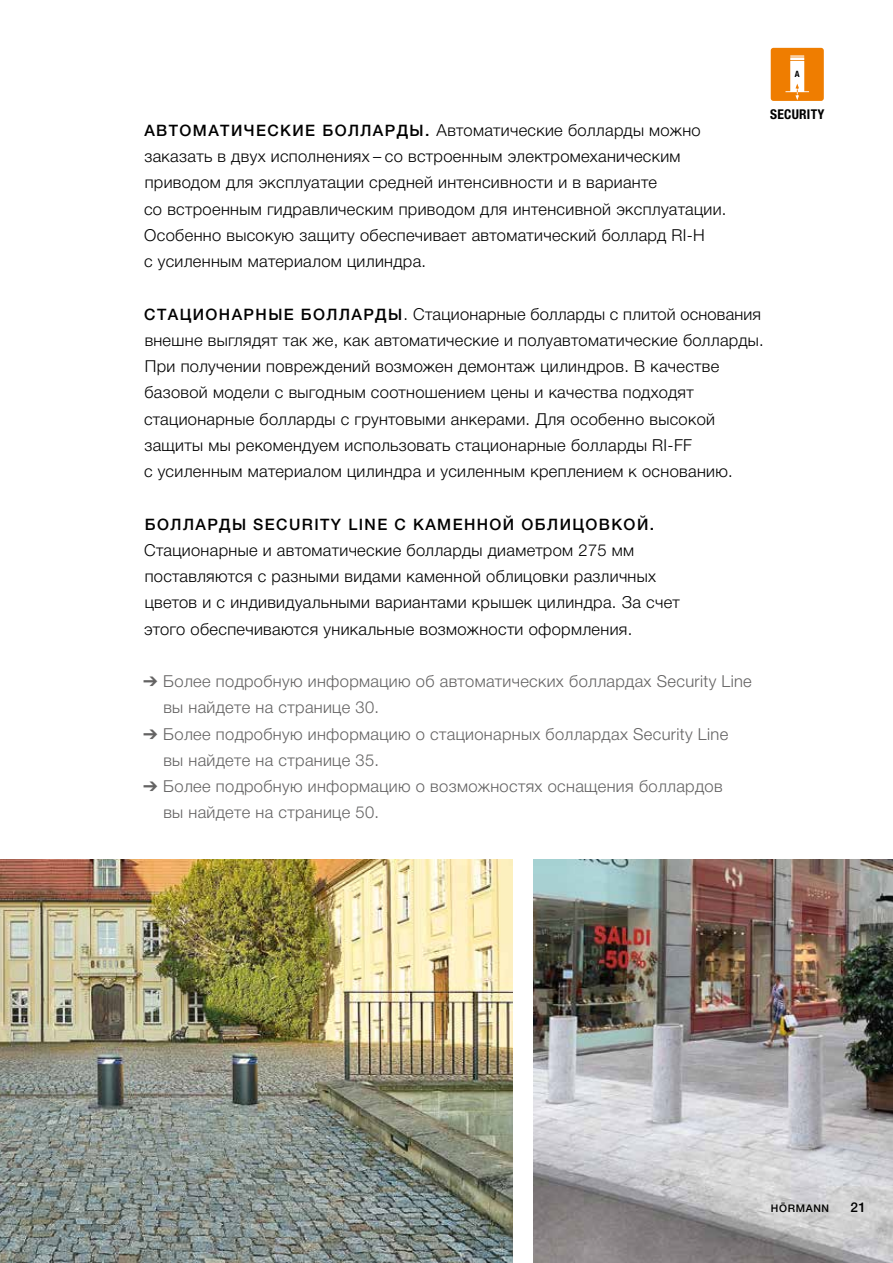
<style>
.page{position:relative;width:893px;height:1263px;background:#fff}
.page>*{position:absolute;margin:0;border:0;box-sizing:border-box;transform-origin:0 0}
.t1{font:300 16.5px/26.2px "Hoermann Helvetica Neue";letter-spacing:.02em;color:#000}
.t2{font:300 16.5px/26.2px "Hoermann Helvetica Neue";letter-spacing:.02em;color:#646363}
.t3{font:500 15.75px "Hoermann Helvetica Neue";letter-spacing:.09em;color:#000}
.t4{font:700 condensed 13.5px "Hoermann Helvetica Neue";letter-spacing:.02em;color:#000}
.t5{font:500 13.5px "Hoermann Helvetica Neue";color:#000}
.t6{font:500 10.5px "Hoermann Helvetica Neue";letter-spacing:.06em;color:#000}
.t7{font:700 condensed 8.7px "Hoermann Helvetica Neue";color:#000}
.s1{font-weight:500;font-size:15.75px}
</style>
<div class="page">
<img style="left:0;top:859px;width:512px;height:404px">
<img style="left:534px;top:859px;width:359px;height:404px">
<div style="left:771px;top:48px;width:53px;height:53px;background:#ef7d00;border-radius:3px"></div>
<svg style="left:785px;top:55px;width:24px;height:45px"></svg>
<p class="t1" style="left:144px;top:116px;width:584px"><span class="s1">АВТОМАТИЧЕСКИЕ БОЛЛАРДЫ.</span> Автоматические болларды можно заказать в двух исполнениях – со встроенным электромеханическим приводом для эксплуатации средней интенсивности и в варианте<br>со встроенным гидравлическим приводом для интенсивной эксплуатации.<br>Особенно высокую защиту обеспечивает автоматический боллард RI-H<br>с усиленным материалом цилиндра.</p>
<p class="t1" style="left:144px;top:299px;width:621px"><span class="s1">СТАЦИОНАРНЫЕ БОЛЛАРДЫ</span>. Стационарные болларды с плитой основания внешне выглядят так же, как автоматические и полуавтоматические болларды.<br>При получении повреждений возможен демонтаж цилиндров. В качестве базовой модели с выгодным соотношением цены и качества подходят стационарные болларды с грунтовыми анкерами. Для особенно высокой защиты мы рекомендуем использовать стационарные болларды RI-FF<br>с усиленным материалом цилиндра и усиленным креплением к основанию.</p>
<p class="t3" style="left:145px;top:513px;width:511px">БОЛЛАРДЫ SECURITY LINE С КАМЕННОЙ ОБЛИЦОВКОЙ.</p>
<p class="t1" style="left:144px;top:536px;width:537px">Стационарные и автоматические болларды диаметром 275 мм поставляются с разными видами каменной облицовки различных цветов и с индивидуальными вариантами крышек цилиндра. За счет этого обеспечиваются уникальные возможности оформления.</p>
<p class="t2" style="left:163px;top:667px;width:590px;text-indent:-20px">➔ Более подробную информацию об автоматических боллардах Security Line вы найдете на странице 30.</p>
<p class="t2" style="left:163px;top:719px;width:566px;text-indent:-20px">➔ Более подробную информацию о стационарных боллардах Security Line вы найдете на странице 35.</p>
<p class="t2" style="left:163px;top:772px;width:561px;text-indent:-20px">➔ Более подробную информацию о возможностях оснащения боллардов вы найдете на странице 50.</p>
<p class="t7" style="left:795px;top:68px;width:6px">A</p>
<p class="t4" style="left:770px;top:105px;width:56px">SECURITY</p>
<p class="t6" style="left:771px;top:1201px;width:60px">HÖRMANN</p>
<p class="t5" style="left:850px;top:1198px;width:17px">21</p>
</div>
